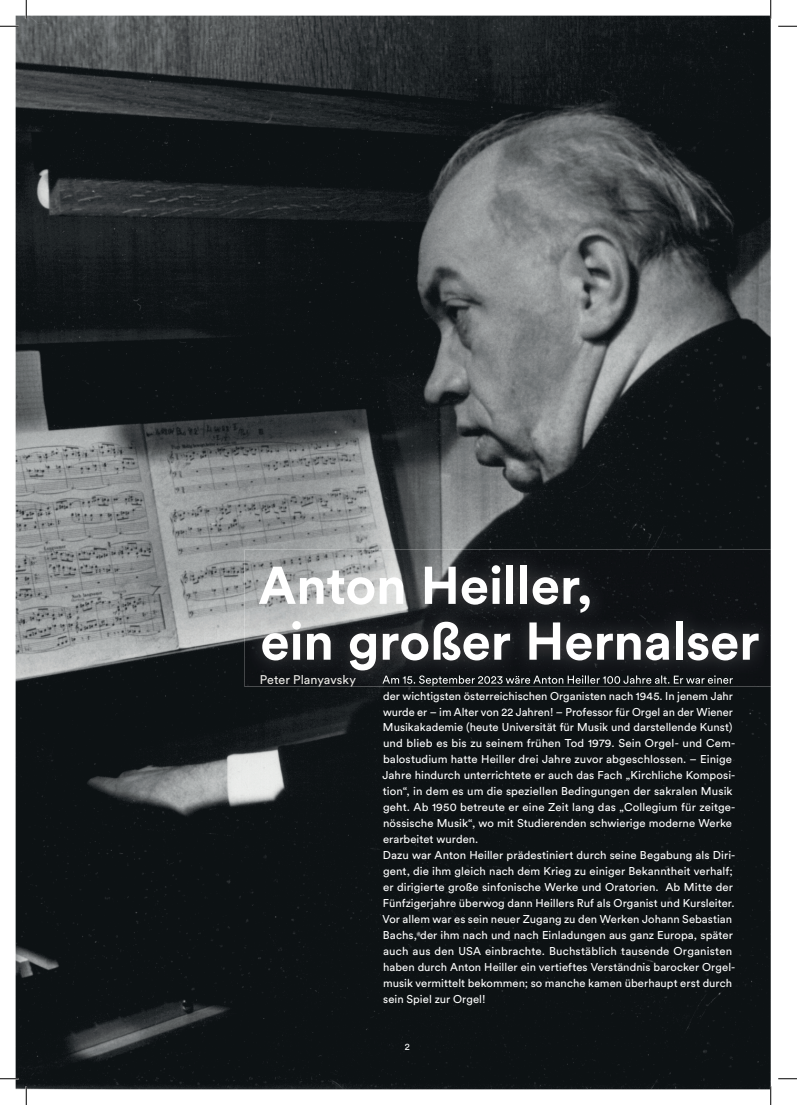
<style>
.page{position:relative;width:797px;height:1105px;background:#fff}
.page>*{position:absolute;margin:0;border:0;box-sizing:border-box;transform-origin:0 0}
.t1{font:700 52.5px/55.8px "Circular Std";letter-spacing:-.005em;color:#fff}
.t2{font:12.5px "Circular Std";color:#ebeae6}
.t3{font:11.25px/16px "Circular Std";letter-spacing:.005em;color:#fff}
.t4{font:9.5px "Circular Std";color:#fff}
</style>
<div class="page">
<img style="left:16px;top:16px;width:754px;height:1073px">
<img style="left:244px;top:550px;width:526px;height:136px">
<img style="left:382px;top:675px;width:351px;height:11px">
<svg style="left:0;top:25px;width:19px;height:2px"></svg>
<svg style="left:778px;top:25px;width:19px;height:2px"></svg>
<svg style="left:0;top:1078px;width:19px;height:1px"></svg>
<svg style="left:778px;top:1078px;width:19px;height:1px"></svg>
<svg style="left:25px;top:0;width:2px;height:19px"></svg>
<svg style="left:25px;top:1086px;width:2px;height:19px"></svg>
<svg style="left:770px;top:0;width:1px;height:19px"></svg>
<svg style="left:770px;top:1086px;width:1px;height:19px"></svg>
<h1 class="t1" style="left:258px;top:556px;width:503px">Anton Heiller,<br>ein großer Hernalser</h1>
<p class="t2" style="left:260px;top:672px;width:98px">Peter Planyavsky</p>
<p class="t3" style="left:382px;top:687px;width:354px">der wichtigsten österreichischen Organisten nach 1945. In jenem Jahr wurde er – im Alter von 22 Jahren! – Professor für Orgel an der Wiener Musikakademie (heute Universität für Musik und darstellende Kunst) und blieb es bis zu seinem frühen Tod 1979. Sein Orgel- und Cem&shy;balostudium hatte Heiller drei Jahre zuvor abgeschlossen. – Einige Jahre hindurch unterrichtete er auch das Fach „Kirchliche Komposi&shy;tion“, in dem es um die speziellen Bedingungen der sakralen Musik geht. Ab 1950 betreute er eine Zeit lang das „Collegium für zeitge&shy;nössische Musik“, wo mit Studierenden schwierige moderne Werke erarbeitet wurden.<br>Dazu war Anton Heiller prädestiniert durch seine Begabung als Diri&shy;gent, die ihm gleich nach dem Krieg zu einiger Bekanntheit verhalf; er dirigierte große sinfonische Werke und Oratorien. Ab Mitte der Fünfzigerjahre überwog dann Heillers Ruf als Organist und Kursleiter.<br>Vor allem war es sein neuer Zugang zu den Werken Johann Sebastian Bachs, der ihm nach und nach Einladungen aus ganz Europa, später auch aus den USA einbrachte. Buchstäblich tausende Organisten haben durch Anton Heiller ein vertieftes Verständnis barocker Orgel&shy;musik vermittelt bekommen; so manche kamen überhaupt erst durch sein Spiel zur Orgel!</p>
<p class="t4" style="left:405px;top:1041px;width:7px">2</p>
</div>
